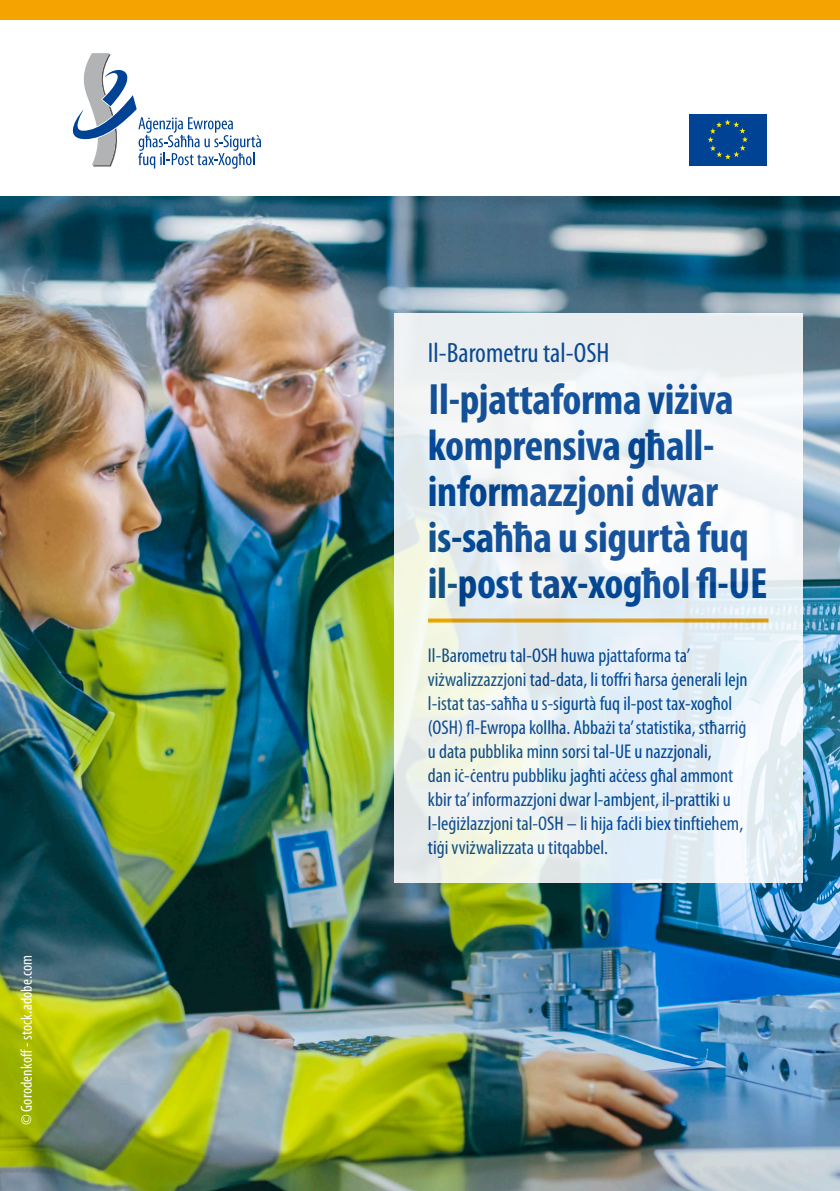
<style>
.page{position:relative;width:840px;height:1191px;background:#fff}
.page>*{position:absolute;margin:0;border:0;box-sizing:border-box;transform-origin:0 0}
.t1{font:700 condensed 44px/46px "Myriad Pro";letter-spacing:-.01em;color:#004394}
.t2{font:condensed 28px "Myriad Pro";color:#004394}
.t3{font:condensed 20px/24px "Myriad Pro";color:#004394}
.t4{font:condensed 16px "Myriad Pro";letter-spacing:.01em;color:#fff}
</style>
<div class="page">
<img style="left:0;top:196px;width:839px;height:995px">
<svg style="left:689px;top:114px;width:78px;height:52px"></svg>
<div style="left:688px;top:114px;width:78px;height:51px;background:#004394"></div>
<svg style="left:708px;top:119px;width:39px;height:40px"></svg>
<div style="left:0;top:0;width:839px;height:20px;background:#f5a300"></div>
<svg style="left:72px;top:53px;width:189px;height:116px"></svg>
<svg style="left:393px;top:313px;width:409px;height:569px"></svg>
<svg style="left:427px;top:618px;width:341px;height:4px"></svg>
<p class="t4" style="left:17px;top:1125px;width:172px;rotate:-90deg">© Gorodenkoff - stock.adobe.com</p>
<h2 class="t2" style="left:427px;top:336px;width:183px">Il-Barometru tal-OSH</h2>
<h1 class="t1" style="left:427px;top:375px;width:341px">Il-pjattaforma viżiva komprensiva għall&shy;informazzjoni dwar is-saħħa u sigurtà fuq il-post tax-xogħol fl-UE</h1>
<p class="t3" style="left:427px;top:643px;width:321px">Il-Barometru tal-OSH huwa pjattaforma ta’ viżwalizzazzjoni tad-data, li toffri ħarsa ġenerali lejn l-istat tas-saħħa u s-sigurtà fuq il-post tax-xogħol (OSH) fl-Ewropa kollha. Abbażi ta’ statistika, stħarriġ u data pubblika minn sorsi tal-UE u nazzjonali,<br>dan iċ-ċentru pubbliku jagħti aċċess għal ammont kbir ta’ informazzjoni dwar l-ambjent, il-prattiki u l-leġiżlazzjoni tal-OSH – li hija faċli biex tinftiehem, tiġi vviżwalizzata u titqabbel.</p>
</div>
